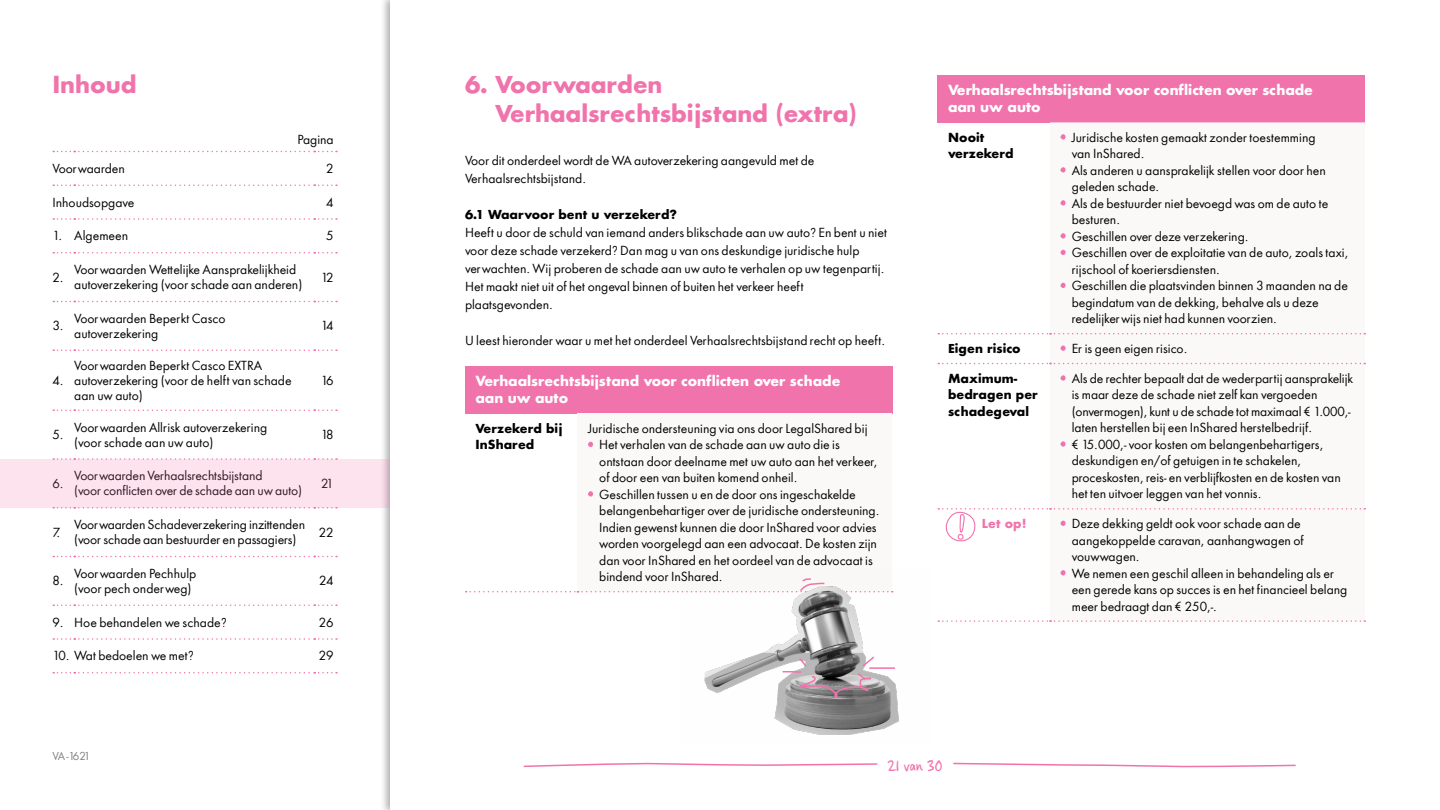
<style>
.page{position:relative;width:1440px;height:810px;background:#fff}
.page>*{position:absolute;margin:0;border:0;box-sizing:border-box;transform-origin:0 0}
.Kop_roze_-_38pt_-_bo{font:700 22.5px/28.5px "In Shared Sans";letter-spacing:-.01em;color:#f173ac}
.t1{font:16.5px "Casino Hand";letter-spacing:-.01em;color:#f173ac}
.Tabel_Kop{font:700 13.5px/16.5px "In Shared Sans";letter-spacing:-.01em;color:#fff}
.Tabel_Body{font:12px/16.5px "In Shared Sans";color:#000}
.body_-_16pt_-_Regula{font:12px/15px "In Shared Sans";color:#000}
.body_-_16pt_-_Regula-2{font:700 12px/16.5px "In Shared Sans";color:#000}
.Tabel_kop_tekst{font:700 12px/16.5px "In Shared Sans";color:#000}
.subkop_-_16_pt_bold{font:700 12px "In Shared Sans";color:#000}
.body_-_16pt_-_Regula-3{font:700 12px "In Shared Sans";color:#f173ac}
.t2{font:10.5px "In Shared Sans";letter-spacing:-.15em;color:#808080}
</style>
<div class="page">
<svg style="left:53px;top:151px;width:284px;height:1px"></svg>
<svg style="left:53px;top:184px;width:284px;height:2px"></svg>
<svg style="left:53px;top:218px;width:284px;height:2px"></svg>
<svg style="left:53px;top:252px;width:284px;height:2px"></svg>
<svg style="left:53px;top:301px;width:284px;height:1px"></svg>
<svg style="left:53px;top:350px;width:284px;height:1px"></svg>
<svg style="left:53px;top:410px;width:284px;height:1px"></svg>
<svg style="left:53px;top:458px;width:284px;height:1px"></svg>
<svg style="left:53px;top:556px;width:284px;height:1px"></svg>
<svg style="left:53px;top:604px;width:284px;height:2px"></svg>
<svg style="left:53px;top:638px;width:284px;height:2px"></svg>
<svg style="left:53px;top:672px;width:284px;height:2px"></svg>
<svg style="left:523px;top:763px;width:355px;height:5px"></svg>
<svg style="left:953px;top:762px;width:343px;height:5px"></svg>
<div style="left:465px;top:366px;width:427px;height:47px;background:#f173ac"></div>
<div style="left:578px;top:413px;width:314px;height:179px;background:#fbf9f8"></div>
<svg style="left:588px;top:442px;width:5px;height:5px"></svg>
<svg style="left:588px;top:491px;width:5px;height:6px"></svg>
<div style="left:938px;top:75px;width:427px;height:47px;background:#f173ac"></div>
<svg style="left:1050px;top:122px;width:315px;height:454px"></svg>
<svg style="left:938px;top:333px;width:427px;height:1px"></svg>
<svg style="left:938px;top:363px;width:427px;height:1px"></svg>
<svg style="left:938px;top:620px;width:427px;height:2px"></svg>
<svg style="left:1061px;top:134px;width:5px;height:6px"></svg>
<svg style="left:1061px;top:167px;width:5px;height:6px"></svg>
<svg style="left:1061px;top:200px;width:5px;height:6px"></svg>
<svg style="left:1061px;top:233px;width:5px;height:6px"></svg>
<svg style="left:1061px;top:250px;width:5px;height:5px"></svg>
<svg style="left:1061px;top:283px;width:5px;height:5px"></svg>
<svg style="left:1061px;top:346px;width:5px;height:5px"></svg>
<svg style="left:1061px;top:375px;width:5px;height:6px"></svg>
<svg style="left:1061px;top:441px;width:5px;height:6px"></svg>
<svg style="left:1061px;top:570px;width:5px;height:5px"></svg>
<svg style="left:938px;top:508px;width:427px;height:34px"></svg>
<img style="left:704px;top:591px;width:195px;height:144px">
<svg style="left:466px;top:578px;width:427px;height:15px"></svg>
<svg style="left:780px;top:655px;width:119px;height:43px"></svg>
<hr style="left:869px;top:667px;width:26px;height:2px;background:#f173ac">
<div style="left:0;top:459px;width:390px;height:49px;background:#fce3ee"></div>
<h1 class="Kop_roze_-_38pt_-_bo" style="left:52px;top:70px;width:86px">Inhoud</h1>
<p class="body_-_16pt_-_Regula" style="left:298px;top:132px;width:38px">Pagina</p>
<p class="body_-_16pt_-_Regula" style="left:52px;top:161px;width:74px">Voorwaarden</p>
<p class="body_-_16pt_-_Regula" style="left:326px;top:161px;width:9px">2</p>
<p class="body_-_16pt_-_Regula" style="left:52px;top:195px;width:84px">Inhoudsopgave</p>
<p class="body_-_16pt_-_Regula" style="left:326px;top:195px;width:9px">4</p>
<p class="body_-_16pt_-_Regula" style="left:52px;top:228px;width:77px">1. Algemeen</p>
<p class="body_-_16pt_-_Regula" style="left:326px;top:228px;width:9px">5</p>
<p class="body_-_16pt_-_Regula" style="left:52px;top:270px;width:13px">2.</p>
<p class="body_-_16pt_-_Regula" style="left:74px;top:262px;width:230px">Voorwaarden Wettelijke Aansprakelijkheid autoverzekering (voor schade aan anderen)</p>
<p class="body_-_16pt_-_Regula" style="left:321px;top:270px;width:14px">12</p>
<p class="body_-_16pt_-_Regula" style="left:52px;top:318px;width:13px">3.</p>
<p class="body_-_16pt_-_Regula" style="left:74px;top:311px;width:153px">Voorwaarden Beperkt Casco autoverzekering</p>
<p class="body_-_16pt_-_Regula" style="left:321px;top:318px;width:14px">14</p>
<p class="body_-_16pt_-_Regula" style="left:52px;top:373px;width:13px">4.</p>
<p class="body_-_16pt_-_Regula" style="left:74px;top:358px;width:219px">Voorwaarden Beperkt Casco EXTRA autoverzekering (voor de helft van schade aan uw auto)</p>
<p class="body_-_16pt_-_Regula" style="left:321px;top:373px;width:14px">16</p>
<p class="body_-_16pt_-_Regula" style="left:52px;top:427px;width:13px">5.</p>
<p class="body_-_16pt_-_Regula" style="left:74px;top:420px;width:195px">Voorwaarden Allrisk autoverzekering (voor schade aan uw auto)</p>
<p class="body_-_16pt_-_Regula" style="left:321px;top:427px;width:14px">18</p>
<p class="body_-_16pt_-_Regula" style="left:52px;top:476px;width:13px">6.</p>
<p class="body_-_16pt_-_Regula" style="left:74px;top:468px;width:229px">Voorwaarden Verhaalsrechtsbijstand<br>(voor conflicten over de schade aan uw auto)</p>
<p class="body_-_16pt_-_Regula" style="left:321px;top:476px;width:14px">21</p>
<p class="body_-_16pt_-_Regula" style="left:52px;top:525px;width:9px">7.</p>
<p class="body_-_16pt_-_Regula" style="left:74px;top:517px;width:232px">Voorwaarden Schadeverzekering inzittenden (voor schade aan bestuurder en passagiers)</p>
<p class="body_-_16pt_-_Regula" style="left:319px;top:525px;width:16px">22</p>
<p class="body_-_16pt_-_Regula" style="left:52px;top:573px;width:13px">8.</p>
<p class="body_-_16pt_-_Regula" style="left:74px;top:566px;width:124px">Voorwaarden Pechhulp (voor pech onderweg)</p>
<p class="body_-_16pt_-_Regula" style="left:319px;top:573px;width:16px">24</p>
<p class="body_-_16pt_-_Regula" style="left:52px;top:615px;width:176px">9. Hoe behandelen we schade?</p>
<p class="body_-_16pt_-_Regula" style="left:319px;top:615px;width:16px">26</p>
<p class="body_-_16pt_-_Regula" style="left:52px;top:648px;width:143px">10. Wat bedoelen we met?</p>
<p class="body_-_16pt_-_Regula" style="left:319px;top:648px;width:16px">29</p>
<p class="t2" style="left:52px;top:749px;width:39px">VA -1621</p>
<p class="Kop_roze_-_38pt_-_bo" style="left:495px;top:70px;width:363px;text-indent:-30px">6. Voorwaarden<br>Verhaalsrechtsbijstand (extra)</p>
<p class="body_-_16pt_-_Regula" style="left:465px;top:152px;width:351px;line-height:18px">Voor dit onderdeel wordt de WA autoverzekering aangevuld met de<br>Verhaalsrechtsbijstand.</p>
<p class="subkop_-_16_pt_bold" style="left:465px;top:206px;width:214px">6.1 Waarvoor bent u verzekerd?</p>
<p class="body_-_16pt_-_Regula" style="left:465px;top:224px;width:423px;line-height:18px">Heeft u door de schuld van iemand anders blikschade aan uw auto? En bent u niet voor deze schade verzekerd? Dan mag u van ons deskundige juridische hulp verwachten. Wij proberen de schade aan uw auto te verhalen op uw tegenpartij.<br>Het maakt niet uit of het ongeval binnen of buiten het verkeer heeft plaatsgevonden.</p>
<p class="body_-_16pt_-_Regula" style="left:465px;top:333px;width:422px">U leest hieronder waar u met het onderdeel Verhaalsrechtsbijstand recht op heeft.</p>
<p class="Tabel_Kop" style="left:476px;top:373px;width:367px">Verhaalsrechtsbijstand voor conflicten over schade aan uw auto</p>
<p class="Tabel_kop_tekst" style="left:476px;top:420px;width:89px">Verzekerd bij<br>InShared</p>
<p class="Tabel_Body" style="left:588px;top:420px;width:281px">Juridische ondersteuning via ons door LegalShared bij</p>
<p class="Tabel_Body" style="left:599px;top:437px;width:280px">Het verhalen van de schade aan uw auto die is ontstaan door deelname met uw auto aan het verkeer, of door een van buiten komend onheil.</p>
<p class="Tabel_Body" style="left:599px;top:486px;width:282px">Geschillen tussen u en de door ons ingeschakelde belangenbehartiger over de juridische ondersteuning.<br>Indien gewenst kunnen die door InShared voor advies worden voorgelegd aan een advocaat. De kosten zijn dan voor InShared en het oordeel van de advocaat is bindend voor InShared.</p>
<p class="Tabel_Kop" style="left:948px;top:82px;width:367px">Verhaalsrechtsbijstand voor conflicten over schade aan uw auto</p>
<p class="body_-_16pt_-_Regula-2" style="left:948px;top:129px;width:67px">Nooit verzekerd</p>
<p class="Tabel_Body" style="left:1072px;top:129px;width:245px">Juridische kosten gemaakt zonder toestemming van InShared.</p>
<p class="Tabel_Body" style="left:1072px;top:162px;width:256px">Als anderen u aansprakelijk stellen voor door hen geleden schade.</p>
<p class="Tabel_Body" style="left:1072px;top:195px;width:258px">Als de bestuurder niet bevoegd was om de auto te besturen.</p>
<p class="Tabel_Body" style="left:1072px;top:228px;width:178px">Geschillen over deze verzekering.</p>
<p class="Tabel_Body" style="left:1072px;top:245px;width:278px">Geschillen over de exploitatie van de auto, zoals taxi, rijschool of koeriersdiensten.</p>
<p class="Tabel_Body" style="left:1072px;top:278px;width:278px">Geschillen die plaatsvinden binnen 3 maanden na de begindatum van de dekking, behalve als u deze redelijkerwijs niet had kunnen voorzien.</p>
<p class="Tabel_kop_tekst" style="left:948px;top:340px;width:74px">Eigen risico</p>
<p class="Tabel_Body" style="left:1072px;top:340px;width:117px">Er is geen eigen risico.</p>
<p class="body_-_16pt_-_Regula-2" style="left:948px;top:370px;width:71px">Maximum-</p>
<p class="body_-_16pt_-_Regula-2" style="left:948px;top:386px;width:91px">bedragen per schadegeval</p>
<p class="Tabel_Body" style="left:1072px;top:370px;width:283px">Als de rechter bepaalt dat de wederpartij aansprakelijk is maar deze de schade niet zelf kan vergoeden (onvermogen), kunt u de schade tot maximaal € 1.000,- laten herstellen bij een InShared herstelbedrijf.</p>
<p class="Tabel_Body" style="left:1072px;top:436px;width:271px">€ 15.000,- voor kosten om belangenbehartigers, deskundigen en/of getuigen in te schakelen, proceskosten, reis- en verblijfkosten en de kosten van het ten uitvoer leggen van het vonnis.</p>
<p class="body_-_16pt_-_Regula-3" style="left:982px;top:515px;width:46px">Let op!</p>
<p class="Tabel_Body" style="left:1072px;top:515px;width:234px">Deze dekking geldt ook voor schade aan de aangekoppelde caravan, aanhangwagen of vouwwagen.</p>
<p class="Tabel_Body" style="left:1072px;top:565px;width:277px">We nemen een geschil alleen in behandeling als er een gerede kans op succes is en het financieel belang meer bedraagt dan € 250,-.</p>
<h2 class="t1" style="left:888px;top:756px;width:56px">21 van 30</h2>
</div>
